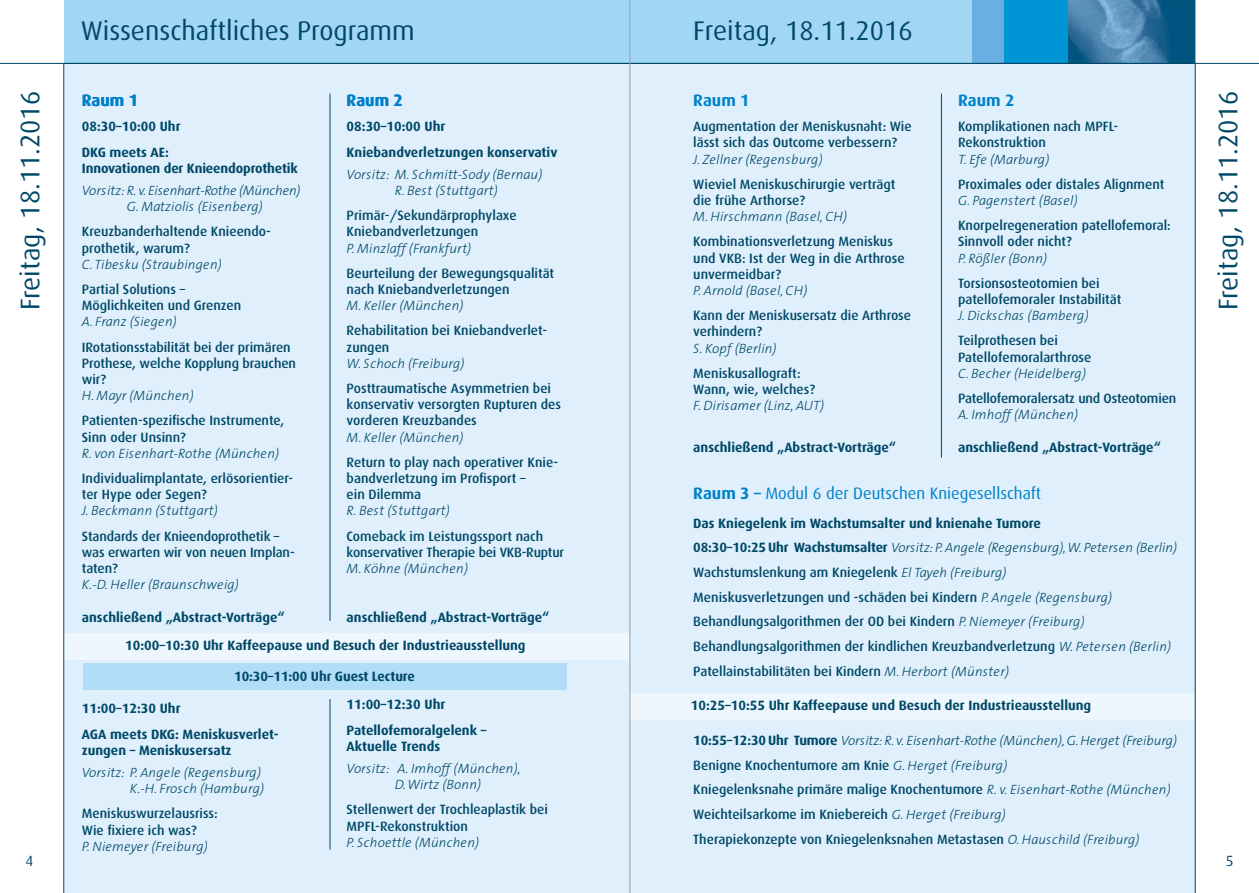
<style>
.page{position:relative;width:1259px;height:893px;background:#fff}
.page>*{position:absolute;margin:0;border:0;box-sizing:border-box;transform-origin:0 0}
.t1{font:27px "Dax";color:#004868}
.t2{font:16.5px "Dax";color:#0080c9}
.t3{font:700 16.5px "Dax";color:#0080c9}
.t4{font:14.85px "Dax";color:#004868}
.t5{font:500 13.5px/16.2px "Dax";color:#004868}
.t6{font:italic 300 13.5px/16.2px "Geo Sans";color:#004868;text-align:center}
.t7{font:700 13.5px/25.2px "Dax";color:#004868}
.s1{font-weight:700}
.s2{font-family:"Dax";font-weight:700;font-style:normal}
.s3{font-family:"Geo Sans";font-weight:300;font-style:italic}
</style>
<div class="page">
<div style="left:64px;top:0;width:1131px;height:64px;background:#a2d6f5"></div>
<img style="left:1067px;top:0;width:128px;height:63px">
<div style="left:972px;top:0;width:31px;height:64px;background:#69afe1"></div>
<div style="left:1003px;top:0;width:64px;height:64px;background:#0096d5"></div>
<div style="left:64px;top:63px;width:1131px;height:830px;background:#dff0fc"></div>
<hr style="left:941px;top:94px;width:1px;height:364px;background:#004868">
<hr style="left:330px;top:94px;width:1px;height:527px;background:#004868">
<hr style="left:330px;top:699px;width:1px;height:151px;background:#004868">
<div style="left:64px;top:633px;width:565px;height:26px;background:#eef7fd"></div>
<div style="left:629px;top:693px;width:566px;height:26px;background:#eef7fd"></div>
<hr style="left:1194px;top:63px;width:1px;height:830px;background:#004868">
<hr style="left:63px;top:63px;width:1px;height:830px;background:#004868">
<hr style="left:0;top:63px;width:1259px;height:1px;background:#004868">
<div style="left:83px;top:663px;width:483px;height:27px;background:#b2ddf6"></div>
<hr style="left:629px;top:0;width:1px;height:893px;background:#9c9c9d">
<h1 class="t1" style="left:15px;top:310px;width:221px;rotate:-90deg">Freitag, 18.11.2016</h1>
<h1 class="t1" style="left:81px;top:16px;width:335px">Wissenschaftliches Programm</h1>
<h1 class="t1" style="left:693px;top:16px;width:221px">Freitag, 18.11.2016</h1>
<p class="t3" style="left:82px;top:91px;width:58px">Raum 1</p>
<p class="t3" style="left:347px;top:91px;width:58px">Raum 2</p>
<p class="t3" style="left:693px;top:91px;width:58px">Raum 1</p>
<p class="t3" style="left:958px;top:91px;width:58px">Raum 2</p>
<p class="t5" style="left:693px;top:119px;width:220px">Augmentation der Meniskusnaht: Wie lässt sich das Outcome verbessern?</p>
<p class="t6" style="left:693px;top:150px;width:131px">J. Zellner (Regensburg)</p>
<p class="t5" style="left:693px;top:176px;width:204px">Wieviel Meniskuschirurgie verträgt die frühe Arthorse?</p>
<p class="t6" style="left:693px;top:208px;width:155px">M. Hirschmann (Basel, CH)</p>
<p class="t5" style="left:693px;top:234px;width:213px">Kombinationsverletzung Meniskus und VKB: Ist der Weg in die Arthrose unvermeidbar?</p>
<p class="t6" style="left:693px;top:282px;width:116px">P. Arnold (Basel, CH)</p>
<p class="t5" style="left:693px;top:308px;width:219px">Kann der Meniskusersatz die Arthrose verhindern?</p>
<p class="t6" style="left:693px;top:339px;width:85px">S. Kopf (Berlin)</p>
<p class="t5" style="left:693px;top:365px;width:123px">Meniskusallograft:<br>Wann, wie, welches?</p>
<p class="t6" style="left:693px;top:397px;width:133px">F. Dirisamer (Linz, AUT)</p>
<p class="t7" style="left:693px;top:435px;width:204px">anschließend „Abstract-Vorträge“</p>
<p class="t2" style="left:693px;top:484px;width:349px"><span class="s1">Raum 3 –</span> Modul 6 der Deutschen Kniegesellschaft</p>
<p class="t7" style="left:693px;top:510px;width:349px">Das Kniegelenk im Wachstumsalter und knienahe Tumore</p>
<p class="t6" style="left:693px;top:539px;width:485px"><span class="s2">08:30–10:25 Uhr Wachstumsalter</span> Vorsitz: P. Angele (Regensburg), W. Petersen (Berlin)</p>
<p class="t5" style="left:693px;top:560px;width:479px;line-height:24.8px">Wachstumslenkung am Kniegelenk <span class="s3">El Tayeh (Freiburg)<br></span>Meniskusverletzungen und -schäden bei Kindern <span class="s3">P. Angele (Regensburg)<br></span>Behandlungsalgorithmen der OD bei Kindern <span class="s3">P. Niemeyer (Freiburg)<br></span>Behandlungsalgorithmen der kindlichen Kreuzbandverletzung <span class="s3">W. Petersen (Berlin)<br></span>Patellainstabilitäten bei Kindern <span class="s3">M. Herbort (Münster)</span></p>
<p class="t5" style="left:958px;top:119px;width:162px">Komplikationen nach MPFL-<br>Rekonstruktion</p>
<p class="t6" style="left:958px;top:150px;width:93px">T. Efe (Marburg)</p>
<p class="t5" style="left:958px;top:176px;width:208px">Proximales oder distales Alignment</p>
<p class="t6" style="left:958px;top:192px;width:121px">G. Pagenstert (Basel)</p>
<p class="t5" style="left:958px;top:218px;width:214px">Knorpelregeneration patellofemoral:<br>Sinnvoll oder nicht?</p>
<p class="t6" style="left:958px;top:249px;width:91px">P. Rößler (Bonn)</p>
<p class="t5" style="left:958px;top:275px;width:165px">Torsionsosteotomien bei patellofemoraler Instabilität</p>
<p class="t6" style="left:958px;top:307px;width:132px">J. Dickschas (Bamberg)</p>
<p class="t5" style="left:958px;top:333px;width:135px">Teilprothesen bei<br>Patellofemoralarthrose</p>
<p class="t6" style="left:958px;top:365px;width:129px">C. Becher (Heidelberg)</p>
<p class="t5" style="left:958px;top:390px;width:220px">Patellofemoralersatz und Osteotomien</p>
<p class="t6" style="left:958px;top:406px;width:122px">A. Imhoff (München)</p>
<p class="t7" style="left:958px;top:434px;width:204px">anschließend „Abstract-Vorträge“</p>
<p class="t7" style="left:82px;top:114px;width:100px">08:30–10:00 Uhr<br>DKG meets AE:</p>
<p class="t7" style="left:82px;top:156px;width:217px">Innovationen der Knieendoprothetik</p>
<p class="t6" style="left:82px;top:182px;width:220px">Vorsitz: R. v. Eisenhart-Rothe (München)<br>G. Matziolis (Eisenberg)</p>
<p class="t5" style="left:82px;top:224px;width:191px">Kreuzbanderhaltende Knieendo&shy;prothetik, warum?</p>
<p class="t6" style="left:82px;top:256px;width:142px">C. Tibesku (Straubingen)</p>
<p class="t5" style="left:82px;top:281px;width:161px">Partial Solutions –<br>Möglichkeiten und Grenzen</p>
<p class="t6" style="left:82px;top:313px;width:97px">A. Franz (Siegen)</p>
<p class="t5" style="left:82px;top:339px;width:216px">IRotationsstabilität bei der primären<br>Prothese, welche Kopplung brauchen wir?</p>
<p class="t6" style="left:82px;top:387px;width:113px">H. Mayr (München)</p>
<p class="t5" style="left:82px;top:413px;width:204px">Patienten-spezifische Instrumente,<br>Sinn oder Unsinn?</p>
<p class="t6" style="left:82px;top:445px;width:199px">R. von Eisenhart-Rothe (München)</p>
<p class="t5" style="left:82px;top:470px;width:213px">Individualimplantate, erlösorientier&shy;ter Hype oder Segen?</p>
<p class="t6" style="left:82px;top:502px;width:137px">J. Beckmann (Stuttgart)</p>
<p class="t5" style="left:82px;top:528px;width:214px">Standards der Knieendoprothetik – was erwarten wir von neuen Implan&shy;taten?</p>
<p class="t6" style="left:82px;top:576px;width:159px">K.-D. Heller (Braunschweig)</p>
<p class="t7" style="left:82px;top:604px;width:204px">anschließend „Abstract-Vorträge“</p>
<p class="t7" style="left:347px;top:114px;width:212px">08:30–10:00 Uhr<br>Kniebandverletzungen konservativ</p>
<p class="t6" style="left:347px;top:166px;width:197px">Vorsitz: M. Schmitt-Sody (Bernau)<br>R. Best (Stuttgart)</p>
<p class="t5" style="left:347px;top:208px;width:171px">Primär-/Sekundärprophylaxe<br>Kniebandverletzungen</p>
<p class="t6" style="left:347px;top:240px;width:126px">P. Minzlaff (Frankfurt)</p>
<p class="t5" style="left:347px;top:265px;width:209px">Beurteilung der Bewegungsqualität nach Kniebandverletzungen</p>
<p class="t6" style="left:347px;top:297px;width:118px">M. Keller (München)</p>
<p class="t5" style="left:347px;top:323px;width:202px">Rehabilitation bei Kniebandverlet&shy;zungen</p>
<p class="t6" style="left:347px;top:355px;width:120px">W. Schoch (Freiburg)</p>
<p class="t5" style="left:347px;top:380px;width:216px">Posttraumatische Asymmetrien bei konservativ versorgten Rupturen des vorderen Kreuzbandes</p>
<p class="t6" style="left:347px;top:429px;width:118px">M. Keller (München)</p>
<p class="t5" style="left:347px;top:454px;width:213px">Return to play nach operativer Knie&shy;bandverletzung im Profisport –<br>ein Dilemma</p>
<p class="t6" style="left:347px;top:502px;width:105px">R. Best (Stuttgart)</p>
<p class="t5" style="left:347px;top:528px;width:219px">Comeback im Leistungssport nach konservativer Therapie bei VKB-Ruptur</p>
<p class="t6" style="left:347px;top:560px;width:123px">M. Köhne (München)</p>
<p class="t7" style="left:347px;top:604px;width:204px">anschließend „Abstract-Vorträge“</p>
<p class="t7" style="left:125px;top:633px;width:402px">10:00–10:30 Uhr Kaffeepause und Besuch der Industrieausstellung</p>
<p class="t7" style="left:234px;top:664px;width:182px">10:30–11:00 Uhr Guest Lecture</p>
<h1 class="t1" style="left:1213px;top:310px;width:221px;rotate:-90deg">Freitag, 18.11.2016</h1>
<p class="t7" style="left:347px;top:692px;width:141px">11:00–12:30 Uhr<br>Patellofemoralgelenk –</p>
<p class="t7" style="left:347px;top:734px;width:95px">Aktuelle Trends</p>
<p class="t6" style="left:395px;top:760px;width:127px;text-align:left;text-indent:-48px">Vorsitz: A. Imhoff (München),<br>D. Wirtz (Bonn)</p>
<p class="t5" style="left:347px;top:802px;width:203px">Stellenwert der Trochleaplastik bei<br>MPFL-Rekonstruktion</p>
<p class="t6" style="left:347px;top:834px;width:134px">P. Schoettle (München)</p>
<p class="t7" style="left:691px;top:693px;width:402px">10:25–10:55 Uhr Kaffeepause und Besuch der Industrieausstellung</p>
<p class="t7" style="left:82px;top:696px;width:198px">11:00–12:30 Uhr<br>AGA meets DKG: Meniskusverlet-</p>
<p class="t7" style="left:82px;top:738px;width:151px">zungen – Meniskusersatz</p>
<p class="t6" style="left:82px;top:764px;width:184px;text-align:right">Vorsitz: P. Angele (Regensburg)<br>K.-H. Frosch (Hamburg)</p>
<p class="t5" style="left:82px;top:806px;width:137px">Meniskuswurzelausriss:<br>Wie fixiere ich was?</p>
<p class="t6" style="left:82px;top:838px;width:128px">P. Niemeyer (Freiburg)</p>
<p class="t6" style="left:693px;top:732px;width:485px"><span class="s2">10:55–12:30 Uhr Tumore</span> Vorsitz: R. v. Eisenhart-Rothe (München), G. Herget (Freiburg)</p>
<p class="t5" style="left:693px;top:753px;width:479px;line-height:24.8px">Benigne Knochentumore am Knie <span class="s3">G. Herget (Freiburg)<br></span>Kniegelenksnahe primäre malige Knochentumore <span class="s3">R. v. Eisenhart-Rothe (München)<br></span>Weichteilsarkome im Kniebereich <span class="s3">G. Herget (Freiburg)<br></span>Therapiekonzepte von Kniegelenksnahen Metastasen <span class="s3">O. Hauschild (Freiburg)</span></p>
<p class="t4" style="left:26px;top:853px;width:9px">4</p>
<p class="t4" style="left:1225px;top:853px;width:9px">5</p>
</div>
